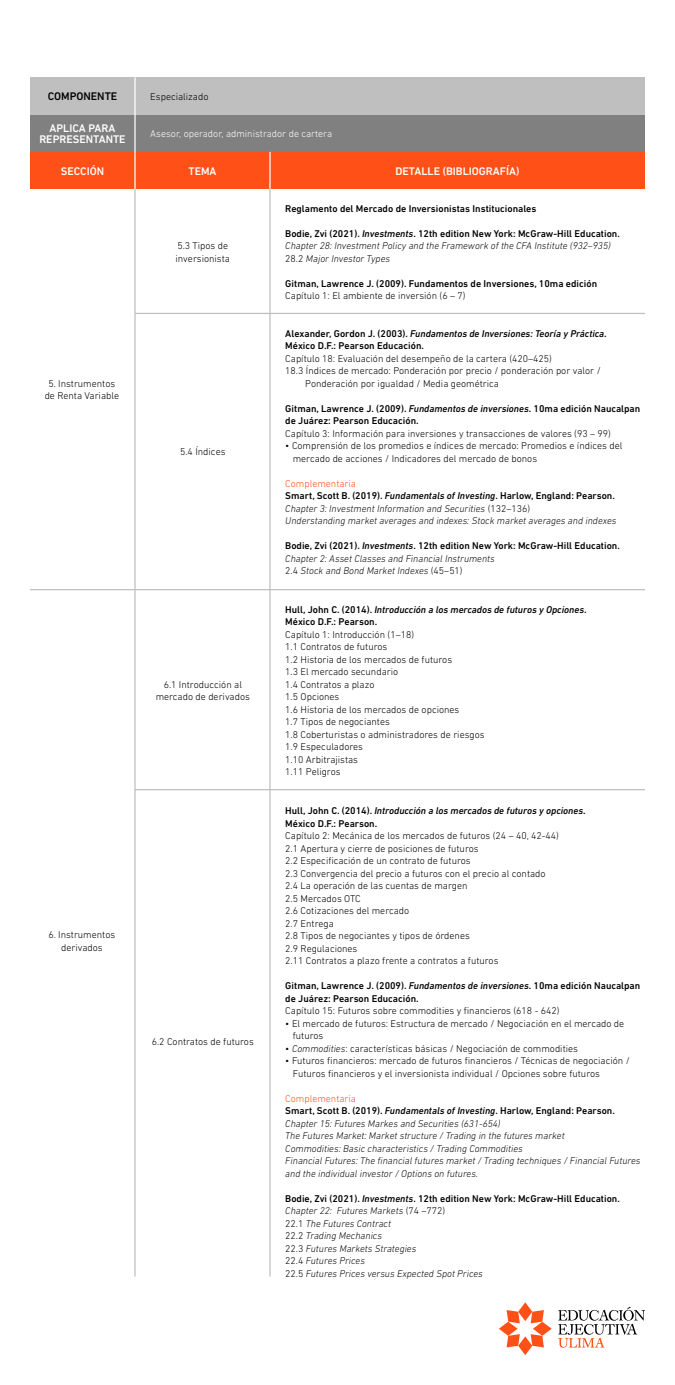
<style>
.page{position:relative;width:675px;height:1385px;background:#fff}
.page>*{position:absolute;margin:0;border:0;box-sizing:border-box;transform-origin:0 0}
.t1{font:500 11.25px/11.2px "DIN Next LT Pro";color:#fff;text-align:center}
.t2{font:500 11.25px "DIN Next LT Pro";color:#000}
.t3{font:300 10px/12.5px "DIN Next LT Pro";color:#000}
.t4{font:italic 300 10px/12.5px "DIN Next LT Pro";color:#000}
.t5{font:500 10px/12.5px "DIN Next LT Pro";color:#000}
.t6{font:italic 500 10px/12.5px "DIN Next LT Pro";color:#000}
.t7{font:300 10px "DIN Next LT Pro";color:#fff}
.s1{font-weight:500;font-style:normal}
.s2{font-weight:500}
.s3{font-style:normal}
.s4{font-style:italic}
.s5{font-style:normal;color:#ff5117}
</style>
<div class="page">
<div style="left:30px;top:152px;width:105px;height:37px;background:#ff5117"></div>
<div style="left:30px;top:115px;width:105px;height:37px;background:#808080"></div>
<div style="left:30px;top:78px;width:105px;height:37px;background:#bfbfbf"></div>
<div style="left:270px;top:152px;width:375px;height:37px;background:#ff5117"></div>
<div style="left:135px;top:152px;width:135px;height:37px;background:#ff5117"></div>
<div style="left:135px;top:115px;width:510px;height:37px;background:#808080"></div>
<div style="left:135px;top:78px;width:510px;height:37px;background:#bfbfbf"></div>
<hr style="left:134px;top:78px;width:2px;height:111px;background:#fff">
<hr style="left:269px;top:152px;width:2px;height:37px;background:#fff">
<hr style="left:134px;top:189px;width:2px;height:1088px;background:#bfbfbf">
<hr style="left:30px;top:589px;width:615px;height:1px;background:#bfbfbf">
<hr style="left:135px;top:789px;width:510px;height:1px;background:#bfbfbf">
<hr style="left:269px;top:189px;width:2px;height:1088px;background:#bfbfbf">
<hr style="left:135px;top:313px;width:510px;height:1px;background:#bfbfbf">
<svg style="left:499px;top:1302px;width:53px;height:53px"></svg>
<svg style="left:558px;top:1307px;width:87px;height:41px"></svg>
<p class="t2" style="left:48px;top:90px;width:71px">COMPONENTE</p>
<p class="t1" style="left:39px;top:122px;width:88px">APLICA PARA<br>REPRESENTANTE</p>
<p class="t1" style="left:61px;top:165px;width:45px">SECCIÓN</p>
<p class="t3" style="left:45px;top:377px;width:76px;text-align:center">5. Instrumentos de Renta Variable</p>
<p class="t3" style="left:49px;top:929px;width:68px;text-align:center">6. Instrumentos derivados</p>
<p class="t3" style="left:150px;top:90px;width:60px">Especializado</p>
<p class="t7" style="left:150px;top:128px;width:183px">Asesor, operador, administrador de cartera</p>
<p class="t1" style="left:188px;top:165px;width:30px">TEMA</p>
<p class="t1" style="left:396px;top:165px;width:125px">DETALLE (BIBLIOGRAFÍA)</p>
<p class="t3" style="left:176px;top:239px;width:56px">5.3 Tipos de inversionista</p>
<p class="t3" style="left:180px;top:446px;width:47px">5.4 Índices</p>
<p class="t3" style="left:156px;top:678px;width:96px;text-align:center">6.1 Introducción al mercado de derivados</p>
<p class="t3" style="left:152px;top:1036px;width:104px">6.2 Contratos de futuros</p>
<p class="t5" style="left:285px;top:202px;width:253px">Reglamento del Mercado de Inversionistas Institucionales</p>
<p class="t4" style="left:285px;top:227px;width:336px"><span class="s1">Bodie, Zvi (2021).</span> <span class="s2">Investments</span><span class="s1">. 12th edition New York: McGraw-Hill Education.<br></span>Chapter 28: Investment Policy and the Framework of the CFA Institute (932–935)<br><span class="s3">28.2</span> Major Investor Types</p>
<p class="t5" style="left:285px;top:277px;width:313px">Gitman, Lawrence J. (2009). Fundamentos de Inversiones, 10ma edición</p>
<p class="t3" style="left:285px;top:289px;width:182px">Capítulo 1: El ambiente de inversión (6 – 7)</p>
<p class="t5" style="left:285px;top:327px;width:323px">Alexander, Gordon J. (2003). <span class="s4">Fundamentos de Inversiones: Teoría y Práctica</span>.<br>México D.F.: Pearson Educación.</p>
<p class="t3" style="left:285px;top:352px;width:268px">Capítulo 18: Evaluación del desempeño de la cartera (420–425)</p>
<p class="t3" style="left:285px;top:364px;width:317px">18.3 Índices de mercado: Ponderación por precio / ponderación por valor /</p>
<p class="t3" style="left:305px;top:377px;width:195px">Ponderación por igualdad / Media geométrica</p>
<p class="t5" style="left:285px;top:402px;width:357px">Gitman, Lawrence J. (2009). <span class="s4">Fundamentos de inversiones</span>. 10ma edición Naucalpan de Juárez: Pearson Educación.</p>
<p class="t3" style="left:285px;top:427px;width:327px">Capítulo 3: Información para inversiones y transacciones de valores (93 – 99)</p>
<p class="t3" style="left:293px;top:439px;width:331px;text-indent:-8px">• Comprensión de los promedios e índices de mercado: Promedios e índices del mercado de acciones / Indicadores del mercado de bonos</p>
<p class="t4" style="left:285px;top:477px;width:333px"><span class="s5">Complementaria<br></span><span class="s1">Smart, Scott B. (2019).</span> <span class="s2">Fundamentals of Investing</span><span class="s1">. Harlow, England: Pearson.<br></span>Chapter 3: Investment Information and Securities <span class="s3">(132–136)<br></span>Understanding market averages and indexes: Stock market averages and indexes</p>
<p class="t4" style="left:285px;top:539px;width:336px"><span class="s1">Bodie, Zvi (2021).</span> <span class="s2">Investments</span><span class="s1">. 12th edition New York: McGraw-Hill Education.<br></span>Chapter 2: Asset Classes and Financial Instruments<br><span class="s3">2.4</span> Stock and Bond Market Indexes <span class="s3">(45–51)</span></p>
<p class="t6" style="left:285px;top:603px;width:303px"><span class="s3">Hull, John C. (2014).</span> Introducción a los mercados de futuros y Opciones<span class="s3">.<br>México D.F.: Pearson.</span></p>
<p class="t3" style="left:285px;top:628px;width:201px">Capítulo 1: Introducción (1–18)<br>1.1 Contratos de futuros<br>1.2 Historia de los mercados de futuros<br>1.3 El mercado secundario<br>1.4 Contratos a plazo<br>1.5 Opciones<br>1.6 Historia de los mercados de opciones<br>1.7 Tipos de negociantes<br>1.8 Coberturistas o administradores de riesgos<br>1.9 Especuladores<br>1.10 Arbitrajistas<br>1.11 Peligros</p>
<p class="t6" style="left:285px;top:804px;width:302px"><span class="s3">Hull, John C. (2014).</span> Introducción a los mercados de futuros y opciones<span class="s3">.<br>México D.F.: Pearson.</span></p>
<p class="t3" style="left:285px;top:829px;width:275px">Capítulo 2: Mecánica de los mercados de futuros (24 – 40, 42-44)<br>2.1 Apertura y cierre de posiciones de futuros<br>2.2 Especificación de un contrato de futuros<br>2.3 Convergencia del precio a futuros con el precio al contado 2.4 La operación de las cuentas de margen<br>2.5 Mercados OTC<br>2.6 Cotizaciones del mercado<br>2.7 Entrega<br>2.8 Tipos de negociantes y tipos de órdenes<br>2.9 Regulaciones<br>2.11 Contratos a plazo frente a contratos a futuros</p>
<p class="t5" style="left:285px;top:979px;width:357px">Gitman, Lawrence J. (2009). <span class="s4">Fundamentos de inversiones</span>. 10ma edición Naucalpan de Juárez: Pearson Educación.</p>
<p class="t3" style="left:285px;top:1004px;width:276px">Capítulo 15: Futuros sobre commodities y financieros (618 - 642)</p>
<p class="t3" style="left:293px;top:1017px;width:333px;text-indent:-8px">• El mercado de futuros: Estructura de mercado / Negociación en el mercado de futuros</p>
<p class="t3" style="left:285px;top:1042px;width:294px">• <span class="s4">Commodities</span>: características básicas / Negociación de commodities</p>
<p class="t3" style="left:293px;top:1054px;width:338px;text-indent:-8px">• Futuros financieros: mercado de futuros financieros / Técnicas de negociación /<br>Futuros financieros y el inversionista individual / Opciones sobre futuros</p>
<p class="t4" style="left:285px;top:1092px;width:357px"><span class="s5">Complementaria<br></span><span class="s1">Smart, Scott B. (2019).</span> <span class="s2">Fundamentals of Investing</span><span class="s1">. Harlow, England: Pearson.<br></span>Chapter 15: Futures Markes and Securities (631-654)<br>The Futures Market: Market structure / Trading in the futures market<br>Commodities: Basic characteristics / Trading Commodities<br>Financial Futures: The financial futures market / Trading techniques / Financial Futures and the individual investor / Options on futures.</p>
<p class="t4" style="left:285px;top:1192px;width:336px"><span class="s1">Bodie, Zvi (2021).</span> <span class="s2">Investments</span><span class="s1">. 12th edition New York: McGraw-Hill Education.<br></span>Chapter 22: Futures Markets <span class="s3">(74 –772)<br>22.1</span> The Futures Contract<br><span class="s3">22.2</span> Trading Mechanics<br><span class="s3">22.3</span> Futures Markets Strategies<br><span class="s3">22.4</span> Futures Prices<br><span class="s3">22.5</span> Futures Prices versus Expected Spot Prices</p>
</div>
